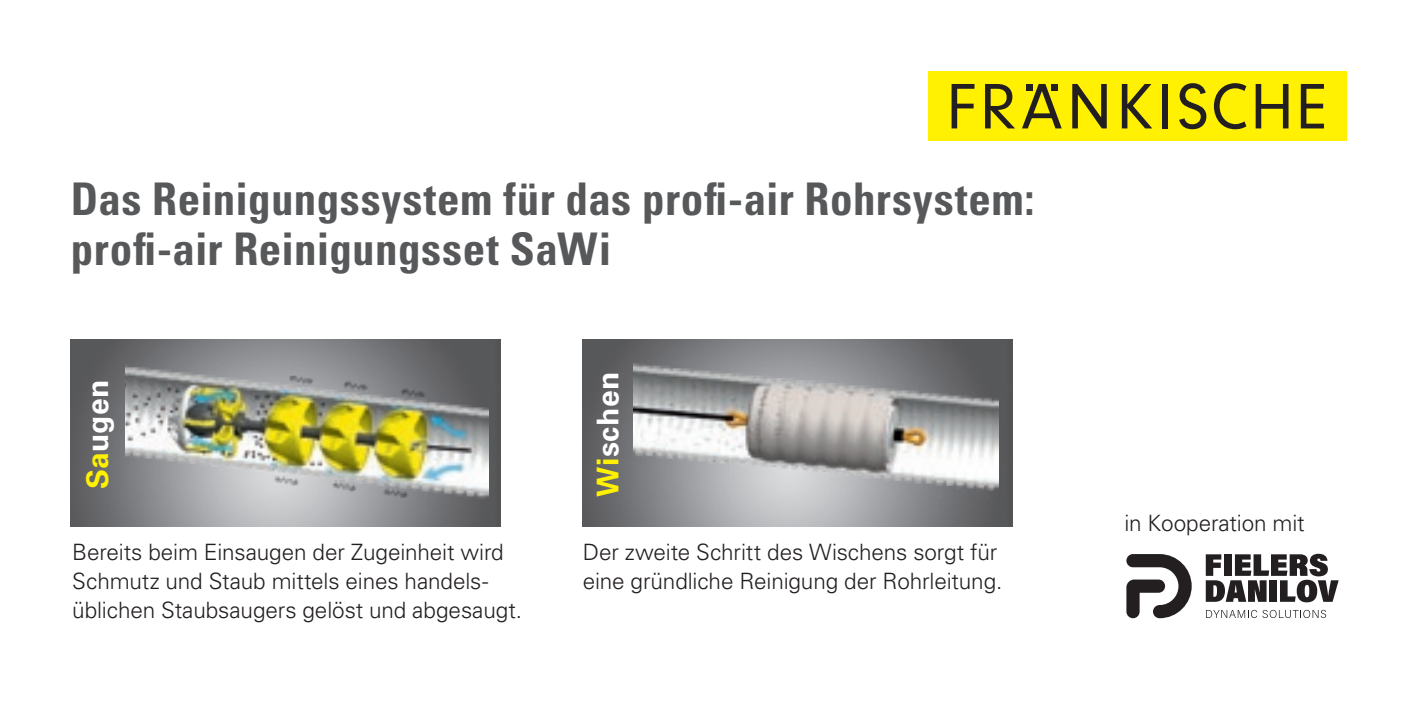
<style>
.page{position:relative;width:1418px;height:709px;background:#fff}
.page>*{position:absolute;margin:0;border:0;box-sizing:border-box;transform-origin:0 0}
.t1{font:700 condensed 45px/50px "Univers LT Pro";letter-spacing:.01em;color:#57585a}
.t2{font:700 30px "Univers LT Pro 65";letter-spacing:.02em;color:#fff}
.t3{font:300 22.5px/28.8px "Univers LT Pro 45";letter-spacing:-.005em;color:#231f20}
.s1{color:#fff101}
</style>
<div class="page">
<div style="left:928px;top:71px;width:418px;height:69px;background:#fff101"></div>
<svg style="left:951px;top:84px;width:23px;height:44px"></svg>
<svg style="left:985px;top:84px;width:30px;height:44px"></svg>
<svg style="left:1022px;top:84px;width:39px;height:44px"></svg>
<svg style="left:1072px;top:84px;width:34px;height:44px"></svg>
<svg style="left:1121px;top:84px;width:31px;height:44px"></svg>
<div style="left:1162px;top:84px;width:6px;height:44px;background:#231f20"></div>
<svg style="left:1179px;top:83px;width:27px;height:46px"></svg>
<svg style="left:1213px;top:83px;width:33px;height:46px"></svg>
<svg style="left:1255px;top:84px;width:33px;height:44px"></svg>
<svg style="left:1300px;top:84px;width:23px;height:44px"></svg>
<img style="left:71px;top:340px;width:429px;height:186px">
<img style="left:582px;top:340px;width:430px;height:186px">
<img style="left:126px;top:340px;width:363px;height:185px">
<svg style="left:1205px;top:554px;width:133px;height:48px"></svg>
<svg style="left:1206px;top:610px;width:95px;height:8px"></svg>
<div style="left:1303px;top:610px;width:6px;height:7px;background:#c8c7c7;border-radius:50%"></div>
<svg style="left:1303px;top:610px;width:7px;height:8px"></svg>
<svg style="left:1312px;top:610px;width:14px;height:8px"></svg>
<svg style="left:1126px;top:554px;width:65px;height:64px"></svg>
<img style="left:634px;top:342px;width:364px;height:177px">
<h1 class="t1" style="left:71px;top:173px;width:965px">Das Reinigungssystem für das profi-air Rohrsystem: profi-air Reinigungsset SaWi</h1>
<h2 class="t2" style="left:76px;top:489px;width:112px;rotate:-90deg"><span class="s1">Sa</span>ugen</h2>
<h2 class="t2" style="left:587px;top:497px;width:127px;rotate:-90deg"><span class="s1">Wi</span>schen</h2>
<p class="t3" style="left:72px;top:537px;width:451px">Bereits beim Einsaugen der Zugeinheit wird<br>Schmutz und Staub mittels eines handels&shy;üblichen Staubsaugers gelöst und abgesaugt.</p>
<p class="t3" style="left:582px;top:537px;width:421px">Der zweite Schritt des Wischens sorgt für eine gründliche Reinigung der Rohrleitung.</p>
<p class="t3" style="left:1124px;top:508px;width:182px">in Kooperation mit</p>
</div>
